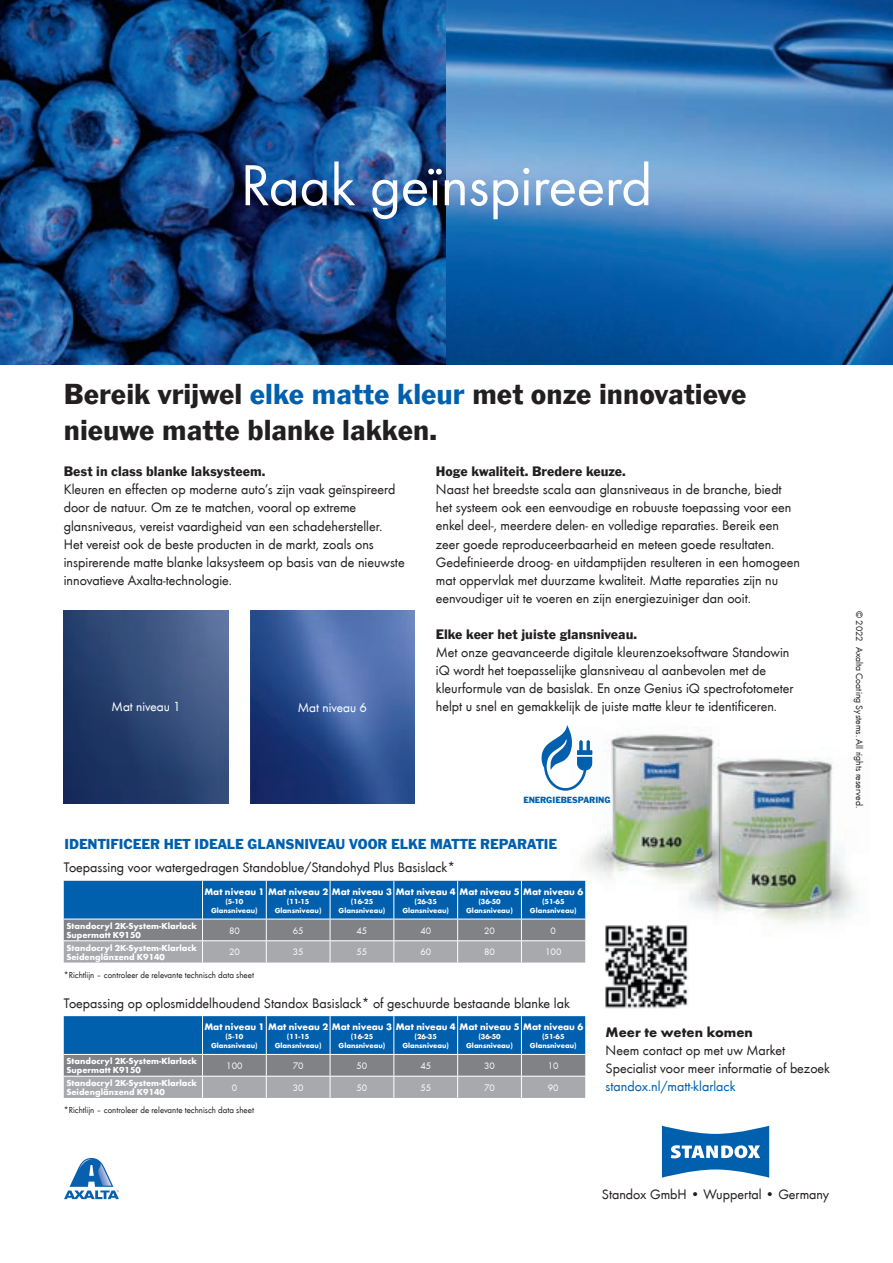
<style>
.page{position:relative;width:893px;height:1263px;background:#fff}
.page>*{position:absolute;margin:0;border:0;box-sizing:border-box;transform-origin:0 0}
.t1{font:60px "Standox Futura";color:#fff}
.t2{font:30px/36.2px "Standox Franklin Gothic";color:#231f20}
.t3{font:15px "Standox Franklin Gothic";color:#0160ae}
.t4{font:14.25px/18px "Standox Futura";color:#231f20}
.t5{font:14.25px "Standox Franklin Gothic";color:#231f20}
.t6{font:14.25px "Standox Futura";color:#0160ae}
.t7{font:700 14.25px "Standox Futura";color:#231f20}
.t8{font:13.5px "Standox Futura";color:#fff}
.t9{font:700 9.75px "Standox Futura";color:#fff}
.t10{font:9.75px "Standox Futura";color:#fff}
.t11{font:9.75px "Standox Futura";color:#231f20}
.t12{font:9.3px "Standox Franklin Gothic";color:#0160ae}
.t13{font:700 9px/9px "Standox Futura";color:#fff}
.t14{font:9px "Standox Futura";color:#231f20}
.t15{font:700 7.5px/9px "Standox Futura";color:#fff;text-align:center}
.s1{color:#0160ae}
</style>
<div class="page">
<svg style="left:64px;top:1158px;width:55px;height:41px"></svg>
<img style="left:570px;top:734px;width:149px;height:173px">
<img style="left:679px;top:747px;width:178px;height:177px">
<img style="left:64px;top:611px;width:165px;height:193px">
<img style="left:250px;top:611px;width:165px;height:193px">
<img style="left:0;top:0;width:893px;height:364px">
<svg style="left:662px;top:1126px;width:107px;height:52px"></svg>
<svg style="left:64px;top:881px;width:521px;height:81px;background:#5480a6"></svg>
<svg style="left:64px;top:1016px;width:521px;height:82px;background:#5581a6"></svg>
<img style="left:605px;top:923px;width:83px;height:85px">
<svg style="left:541px;top:725px;width:51px;height:66px"></svg>
<h1 class="t1" style="left:241px;top:144px;width:413px">Raak geïnspireerd</h1>
<h2 class="t2" style="left:64px;top:377px;width:684px">Bereik vrijwel <span class="s1">elke matte kleur</span> met onze innovatieve nieuwe matte blanke lakken.</h2>
<p class="t5" style="left:64px;top:463px;width:203px">Best in class blanke laksysteem.</p>
<p class="t4" style="left:64px;top:480px;width:342px">Kleuren en effecten op moderne auto’s zijn vaak geïnspireerd door de natuur. Om ze te matchen, vooral op extreme glansniveaus, vereist vaardigheid van een schadehersteller.<br>Het vereist ook de beste producten in de markt, zoals ons inspirerende matte blanke laksysteem op basis van de nieuwste innovatieve Axalta-technologie.</p>
<p class="t8" style="left:112px;top:698px;width:71px">Mat niveau 1</p>
<p class="t8" style="left:298px;top:698px;width:71px">Mat niveau 6</p>
<p class="t5" style="left:436px;top:463px;width:191px">Hoge kwaliteit. Bredere keuze.</p>
<p class="t4" style="left:436px;top:480px;width:366px">Naast het breedste scala aan glansniveaus in de branche, biedt het systeem ook een eenvoudige en robuuste toepassing voor een enkel deel-, meerdere delen- en volledige reparaties. Bereik een zeer goede reproduceerbaarheid en meteen goede resultaten.<br>Gedefinieerde droog- en uitdamptijden resulteren in een homogeen mat oppervlak met duurzame kwaliteit. Matte reparaties zijn nu eenvoudiger uit te voeren en zijn energiezuiniger dan ooit.</p>
<p class="t5" style="left:436px;top:626px;width:203px">Elke keer het juiste glansniveau.</p>
<p class="t4" style="left:436px;top:642px;width:359px">Met onze geavanceerde digitale kleurenzoeksoftware Standowin iQ wordt het toepasselijke glansniveau al aanbevolen met de kleurformule van de basislak. En onze Genius iQ spectrofotometer helpt u snel en gemakkelijk de juiste matte kleur te identificeren.</p>
<p class="t12" style="left:523px;top:794px;width:89px">ENERGIEBESPARING</p>
<p class="t3" style="left:64px;top:835px;width:494px">IDENTIFICEER HET IDEALE GLANSNIVEAU VOOR ELKE MATTE REPARATIE</p>
<p class="t9" style="left:204px;top:884px;width:380px">Mat niveau 1 Mat niveau 2 Mat niveau 3 Mat niveau 4 Mat niveau 5 Mat niveau 6</p>
<p class="t15" style="left:211px;top:896px;width:48px">(5-10<br>Glansniveau)</p>
<p class="t15" style="left:275px;top:896px;width:48px">(11-15<br>Glansniveau)</p>
<p class="t15" style="left:339px;top:896px;width:48px">(16-25<br>Glansniveau)</p>
<p class="t15" style="left:402px;top:896px;width:48px">(26-35<br>Glansniveau)</p>
<p class="t15" style="left:466px;top:896px;width:48px">(36-50<br>Glansniveau)</p>
<p class="t15" style="left:530px;top:896px;width:48px">(51-65<br>Glansniveau)</p>
<p class="t13" style="left:66px;top:921px;width:132px">Standocryl 2K-System-Klarlack<br>Supermatt K9150</p>
<p class="t10" style="left:229px;top:924px;width:12px">80</p>
<p class="t10" style="left:293px;top:924px;width:12px">65</p>
<p class="t10" style="left:357px;top:924px;width:12px">45</p>
<p class="t10" style="left:420px;top:924px;width:12px">40</p>
<p class="t10" style="left:484px;top:924px;width:12px">20</p>
<p class="t10" style="left:551px;top:924px;width:7px">0</p>
<p class="t13" style="left:66px;top:942px;width:132px">Standocryl 2K-System-Klarlack<br>Seidenglänzend K9140</p>
<p class="t10" style="left:229px;top:945px;width:12px">20</p>
<p class="t10" style="left:293px;top:945px;width:12px">35</p>
<p class="t10" style="left:357px;top:945px;width:12px">55</p>
<p class="t10" style="left:420px;top:945px;width:12px">60</p>
<p class="t10" style="left:484px;top:945px;width:12px">80</p>
<p class="t10" style="left:545px;top:945px;width:18px">100</p>
<p class="t4" style="left:64px;top:858px;width:393px">Toepassing voor watergedragen Standoblue/Standohyd Plus Basislack*</p>
<p class="t14" style="left:64px;top:969px;width:192px">*Richtlijn – controleer de relevante technisch data sheet</p>
<p class="t4" style="left:64px;top:993px;width:508px">Toepassing op oplosmiddelhoudend Standox Basislack* of geschuurde bestaande blanke lak</p>
<p class="t9" style="left:204px;top:1019px;width:380px">Mat niveau 1 Mat niveau 2 Mat niveau 3 Mat niveau 4 Mat niveau 5 Mat niveau 6</p>
<p class="t15" style="left:211px;top:1031px;width:48px">(5-10<br>Glansniveau)</p>
<p class="t15" style="left:275px;top:1031px;width:48px">(11-15<br>Glansniveau)</p>
<p class="t15" style="left:339px;top:1031px;width:48px">(16-25<br>Glansniveau)</p>
<p class="t15" style="left:402px;top:1031px;width:48px">(26-35<br>Glansniveau)</p>
<p class="t15" style="left:466px;top:1031px;width:48px">(36-50<br>Glansniveau)</p>
<p class="t15" style="left:530px;top:1031px;width:48px">(51-65<br>Glansniveau)</p>
<p class="t13" style="left:66px;top:1056px;width:132px">Standocryl 2K-System-Klarlack<br>Supermatt K9150</p>
<p class="t10" style="left:226px;top:1059px;width:18px">100</p>
<p class="t10" style="left:293px;top:1059px;width:12px">70</p>
<p class="t10" style="left:357px;top:1059px;width:12px">50</p>
<p class="t10" style="left:420px;top:1059px;width:12px">45</p>
<p class="t10" style="left:484px;top:1059px;width:12px">30</p>
<p class="t10" style="left:548px;top:1059px;width:12px">10</p>
<p class="t13" style="left:66px;top:1078px;width:132px">Standocryl 2K-System-Klarlack<br>Seidenglänzend K9140</p>
<p class="t10" style="left:232px;top:1081px;width:7px">0</p>
<p class="t10" style="left:293px;top:1081px;width:12px">30</p>
<p class="t10" style="left:357px;top:1081px;width:12px">50</p>
<p class="t10" style="left:420px;top:1081px;width:12px">55</p>
<p class="t10" style="left:484px;top:1081px;width:12px">70</p>
<p class="t10" style="left:548px;top:1081px;width:12px">90</p>
<p class="t14" style="left:64px;top:1104px;width:192px">*Richtlijn – controleer de relevante technisch data sheet</p>
<p class="t7" style="left:606px;top:1021px;width:149px">Meer te weten komen</p>
<p class="t4" style="left:606px;top:1040px;width:226px">Neem contact op met uw Market<br>Specialist voor meer informatie of bezoek</p>
<p class="t6" style="left:606px;top:1076px;width:131px">standox.nl/matt-klarlack</p>
<p class="t11" style="left:866px;top:611px;width:199px;rotate:90deg">© 2022 Axalta Coating Systems. All rights reserved.</p>
<p class="t4" style="left:602px;top:1185px;width:229px">Standox GmbH • Wuppertal • Germany</p>
</div>
